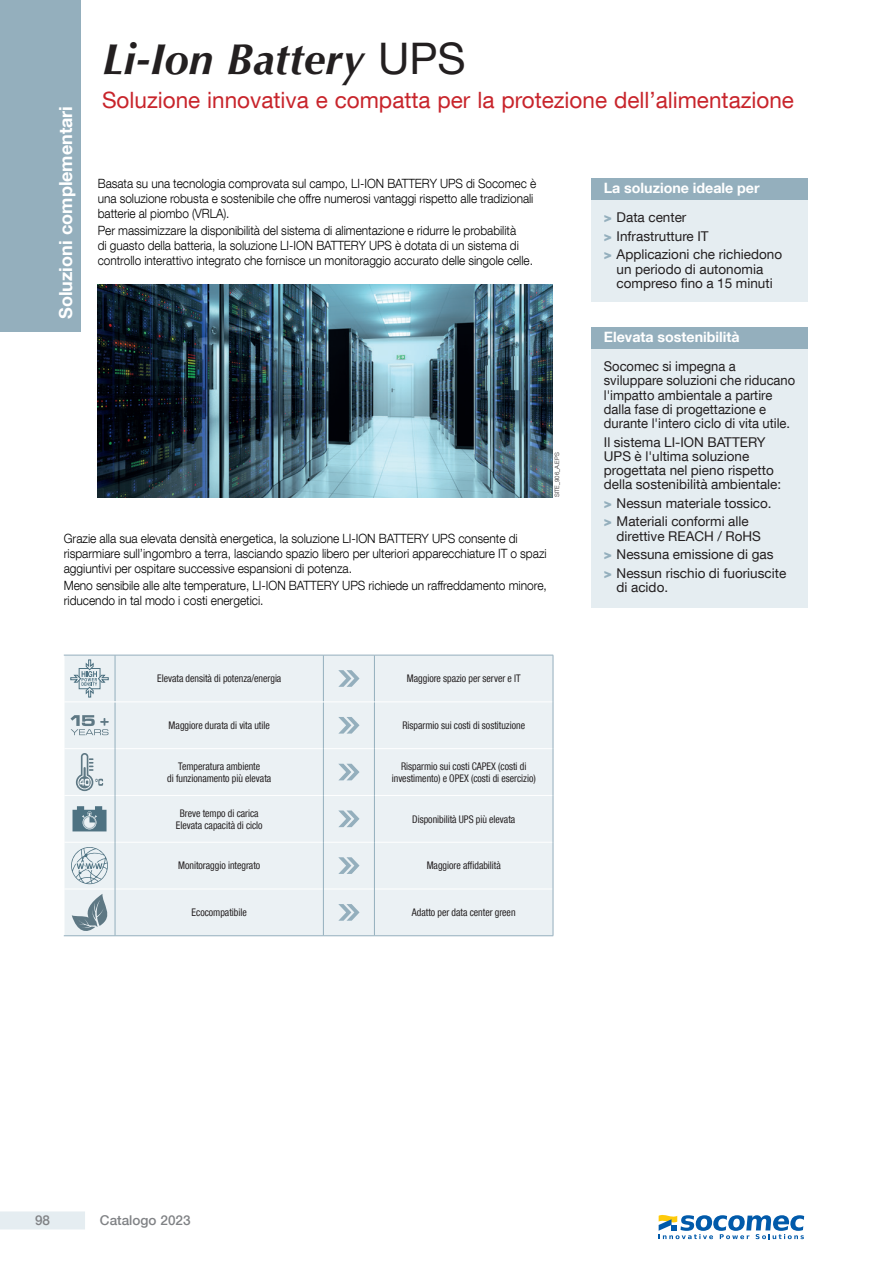
<style>
.page{position:relative;width:893px;height:1263px;background:#fff}
.page>*{position:absolute;margin:0;border:0;box-sizing:border-box;transform-origin:0 0}
.produit_page_1{font:italic 700 43.5px "Optima LT Std";color:#231f20}
.phase_puissance{font:22.5px "Helvetica Neue LT Com";color:#c8242b}
.t1{font:700 18px "Helvetica Neue LT Com";color:#fff}
.navig_titre{font:700 14.25px "Helvetica Neue LT Com";color:#fff}
.navig_texte_sans{font:13.5px/14.2px "Helvetica Neue LT Com";color:#231f20}
.navig_texte_sans-2{font:13.5px/14.2px "Helvetica Neue LT Com";color:#231f20;scale:.96 1}
.t2{font:500 13.5px "Helvetica Neue LT Com";color:#808285}
.texte_light_8_5pt{font:300 12.75px/15px "Helvetica Neue LT Com";letter-spacing:-.005em;color:#000;scale:.93 1}
.texte_light_8_5pt-2{font:300 12.75px/15px "Helvetica Neue LT Com";letter-spacing:-.005em;color:#000;scale:.94 1}
.texte_tablo_centre{font:condensed 10.5px/12px "Helvetica Neue LT Com";color:#231f20;text-align:center;scale:.94 1}
.reference{font:300 6px "Helvetica Neue LT Com";color:#231f20}
.s1{font-family:"Helvetica Neue LT Com";font-weight:400;font-style:normal}
.s2{font-weight:900;color:#94afbd}
</style>
<div class="page">
<div style="left:0;top:1211px;width:85px;height:18px;background:#e5edf1"></div>
<div style="left:0;top:0;width:81px;height:332px;background:#94afbd"></div>
<div style="left:65px;top:656px;width:488px;height:279px;background:#ebf1f4"></div>
<hr style="left:374px;top:701px;width:179px;height:1px;background:#fff">
<hr style="left:64px;top:748px;width:51px;height:1px;background:#fff">
<hr style="left:115px;top:748px;width:208px;height:1px;background:#fff">
<hr style="left:324px;top:748px;width:50px;height:1px;background:#fff">
<hr style="left:375px;top:748px;width:178px;height:1px;background:#fff">
<hr style="left:64px;top:795px;width:51px;height:1px;background:#fff">
<hr style="left:115px;top:795px;width:208px;height:1px;background:#fff">
<hr style="left:324px;top:795px;width:50px;height:1px;background:#fff">
<hr style="left:375px;top:795px;width:178px;height:1px;background:#fff">
<hr style="left:64px;top:842px;width:51px;height:1px;background:#fff">
<hr style="left:115px;top:842px;width:208px;height:1px;background:#fff">
<hr style="left:324px;top:842px;width:50px;height:1px;background:#fff">
<hr style="left:375px;top:842px;width:178px;height:1px;background:#fff">
<hr style="left:64px;top:889px;width:51px;height:1px;background:#fff">
<hr style="left:115px;top:889px;width:208px;height:1px;background:#fff">
<hr style="left:324px;top:889px;width:50px;height:1px;background:#fff">
<hr style="left:375px;top:889px;width:178px;height:1px;background:#fff">
<hr style="left:115px;top:655px;width:1px;height:46px;background:#94afbd">
<hr style="left:323px;top:655px;width:1px;height:46px;background:#94afbd">
<hr style="left:374px;top:655px;width:1px;height:46px;background:#94afbd">
<hr style="left:553px;top:655px;width:1px;height:47px;background:#94afbd">
<hr style="left:115px;top:702px;width:1px;height:47px;background:#94afbd">
<hr style="left:323px;top:702px;width:1px;height:47px;background:#94afbd">
<hr style="left:374px;top:702px;width:1px;height:47px;background:#94afbd">
<hr style="left:553px;top:702px;width:1px;height:47px;background:#94afbd">
<hr style="left:115px;top:749px;width:1px;height:46px;background:#94afbd">
<hr style="left:323px;top:749px;width:1px;height:46px;background:#94afbd">
<hr style="left:374px;top:749px;width:1px;height:46px;background:#94afbd">
<hr style="left:553px;top:749px;width:1px;height:46px;background:#94afbd">
<hr style="left:115px;top:795px;width:1px;height:47px;background:#94afbd">
<hr style="left:323px;top:795px;width:1px;height:47px;background:#94afbd">
<hr style="left:374px;top:795px;width:1px;height:47px;background:#94afbd">
<hr style="left:553px;top:795px;width:1px;height:47px;background:#94afbd">
<hr style="left:115px;top:842px;width:1px;height:47px;background:#94afbd">
<hr style="left:323px;top:842px;width:1px;height:47px;background:#94afbd">
<hr style="left:374px;top:842px;width:1px;height:47px;background:#94afbd">
<hr style="left:553px;top:842px;width:1px;height:47px;background:#94afbd">
<hr style="left:115px;top:889px;width:1px;height:46px;background:#94afbd">
<hr style="left:323px;top:889px;width:1px;height:46px;background:#94afbd">
<hr style="left:374px;top:889px;width:1px;height:46px;background:#94afbd">
<hr style="left:553px;top:889px;width:1px;height:46px;background:#94afbd">
<hr style="left:64px;top:655px;width:51px;height:1px;background:#94afbd">
<hr style="left:115px;top:655px;width:208px;height:1px;background:#94afbd">
<hr style="left:323px;top:655px;width:51px;height:1px;background:#94afbd">
<hr style="left:374px;top:655px;width:179px;height:1px;background:#94afbd">
<hr style="left:64px;top:935px;width:51px;height:1px;background:#94afbd">
<hr style="left:115px;top:935px;width:208px;height:1px;background:#94afbd">
<hr style="left:323px;top:935px;width:51px;height:1px;background:#94afbd">
<hr style="left:374px;top:935px;width:179px;height:1px;background:#94afbd">
<hr style="left:64px;top:701px;width:51px;height:1px;background:#fff">
<hr style="left:115px;top:701px;width:208px;height:1px;background:#fff">
<hr style="left:323px;top:701px;width:51px;height:1px;background:#fff">
<svg style="left:71px;top:660px;width:37px;height:37px"></svg>
<svg style="left:338px;top:670px;width:22px;height:17px"></svg>
<svg style="left:71px;top:715px;width:38px;height:20px"></svg>
<svg style="left:338px;top:717px;width:22px;height:17px"></svg>
<svg style="left:76px;top:753px;width:27px;height:38px"></svg>
<svg style="left:338px;top:764px;width:22px;height:16px"></svg>
<svg style="left:73px;top:806px;width:34px;height:25px"></svg>
<svg style="left:338px;top:810px;width:22px;height:17px"></svg>
<svg style="left:71px;top:847px;width:37px;height:37px"></svg>
<svg style="left:338px;top:857px;width:22px;height:17px"></svg>
<svg style="left:72px;top:894px;width:35px;height:37px"></svg>
<svg style="left:338px;top:904px;width:22px;height:17px"></svg>
<img style="left:98px;top:285px;width:455px;height:212px">
<div style="left:591px;top:200px;width:217px;height:102px;background:#e5edf1"></div>
<div style="left:591px;top:179px;width:217px;height:21px;background:#94afbd"></div>
<div style="left:591px;top:349px;width:217px;height:259px;background:#e5edf1"></div>
<div style="left:591px;top:327px;width:217px;height:22px;background:#94afbd"></div>
<svg style="left:659px;top:1215px;width:145px;height:24px"></svg>
<h3 class="t1" style="left:54px;top:319px;width:215px;rotate:-90deg">Soluzioni complementari</h3>
<p class="produit_page_1" style="left:102px;top:34px;width:365px">Li-Ion Battery <span class="s1">UPS</span></p>
<p class="phase_puissance" style="left:102px;top:86px;width:693px">Soluzione innovativa e compatta per la protezione dell’alimentazione</p>
<p class="texte_light_8_5pt" style="left:98px;top:175px;width:473px">Basata su una tecnologia comprovata sul campo, LI-ION BATTERY UPS di Socomec è una soluzione robusta e sostenibile che offre numerosi vantaggi rispetto alle tradizionali batterie al piombo (VRLA).</p>
<p class="texte_light_8_5pt" style="left:98px;top:223px;width:469px">Per massimizzare la disponibilità del sistema di alimentazione e ridurre le probabilità<br>di guasto della batteria, la soluzione LI-ION BATTERY UPS è dotata di un sistema di controllo interattivo integrato che fornisce un monitoraggio accurato delle singole celle.</p>
<p class="navig_titre" style="left:604px;top:179px;width:157px">La soluzione ideale per</p>
<p class="navig_texte_sans" style="left:604px;top:210px;width:84px"><span class="s2">&gt;</span> Data center</p>
<p class="navig_texte_sans" style="left:604px;top:228px;width:106px"><span class="s2">&gt;</span> Infrastrutture IT</p>
<p class="navig_texte_sans" style="left:604px;top:247px;width:180px;text-align:center"><span class="s2">&gt;</span> Applicazioni che richiedono un periodo di autonomia compreso fino a 15 minuti</p>
<p class="navig_titre" style="left:604px;top:328px;width:137px">Elevata sostenibilità</p>
<p class="reference" style="left:553px;top:497px;width:46px;rotate:-90deg">SITE_906_A.EPS</p>
<p class="texte_light_8_5pt-2" style="left:64px;top:530px;width:515px">Grazie alla sua elevata densità energetica, la soluzione LI-ION BATTERY UPS consente di risparmiare sull’ingombro a terra, lasciando spazio libero per ulteriori apparecchiature IT o spazi aggiuntivi per ospitare successive espansioni di potenza.</p>
<p class="texte_light_8_5pt-2" style="left:64px;top:578px;width:515px">Meno sensibile alle alte temperature, LI-ION BATTERY UPS richiede un raffreddamento minore, riducendo in tal modo i costi energetici.</p>
<p class="texte_tablo_centre" style="left:157px;top:672px;width:134px">Elevata densità di potenza/energia</p>
<p class="texte_tablo_centre" style="left:407px;top:672px;width:123px">Maggiore spazio per server e IT</p>
<p class="texte_tablo_centre" style="left:169px;top:719px;width:109px">Maggiore durata di vita utile</p>
<p class="texte_tablo_centre" style="left:402px;top:719px;width:132px">Risparmio sui costi di sostituzione</p>
<p class="texte_tablo_centre" style="left:167px;top:760px;width:112px">Temperatura ambiente<br>di funzionamento più elevata</p>
<p class="texte_tablo_centre" style="left:392px;top:760px;width:155px">Risparmio sui costi CAPEX (costi di investimento) e OPEX (costi di esercizio)</p>
<p class="texte_tablo_centre" style="left:180px;top:807px;width:85px">Breve tempo di carica</p>
<p class="texte_tablo_centre" style="left:176px;top:819px;width:94px">Elevata capacità di ciclo</p>
<p class="texte_tablo_centre" style="left:412px;top:813px;width:111px">Disponibilità UPS più elevata</p>
<p class="texte_tablo_centre" style="left:178px;top:859px;width:89px">Monitoraggio integrato</p>
<p class="texte_tablo_centre" style="left:427px;top:859px;width:80px">Maggiore affidabilità</p>
<p class="texte_tablo_centre" style="left:192px;top:906px;width:60px">Ecocompatibile</p>
<p class="texte_tablo_centre" style="left:412px;top:906px;width:112px">Adatto per data center green</p>
<p class="navig_texte_sans-2" style="left:604px;top:359px;width:201px">Socomec si impegna a sviluppare soluzioni che riducano l'impatto ambientale a partire dalla fase di progettazione e durante l'intero ciclo di vita utile.</p>
<p class="navig_texte_sans" style="left:604px;top:434px;width:179px">Il sistema LI-ION BATTERY<br>UPS è l'ultima soluzione progettata nel pieno rispetto della sostenibilità ambientale:</p>
<p class="navig_texte_sans" style="left:604px;top:496px;width:169px"><span class="s2">&gt;</span> Nessun materiale tossico.</p>
<p class="navig_texte_sans" style="left:617px;top:514px;width:146px;text-indent:-13px"><span class="s2">&gt;</span> Materiali conformi alle direttive REACH / RoHS</p>
<p class="navig_texte_sans" style="left:604px;top:547px;width:171px"><span class="s2">&gt;</span> Nessuna emissione di gas</p>
<p class="navig_texte_sans" style="left:617px;top:565px;width:171px;text-indent:-13px"><span class="s2">&gt;</span> Nessun rischio di fuoriuscite di acido.</p>
<p class="t2" style="left:35px;top:1212px;width:17px">98</p>
<p class="t2" style="left:100px;top:1212px;width:92px">Catalogo 2023</p>
</div>
